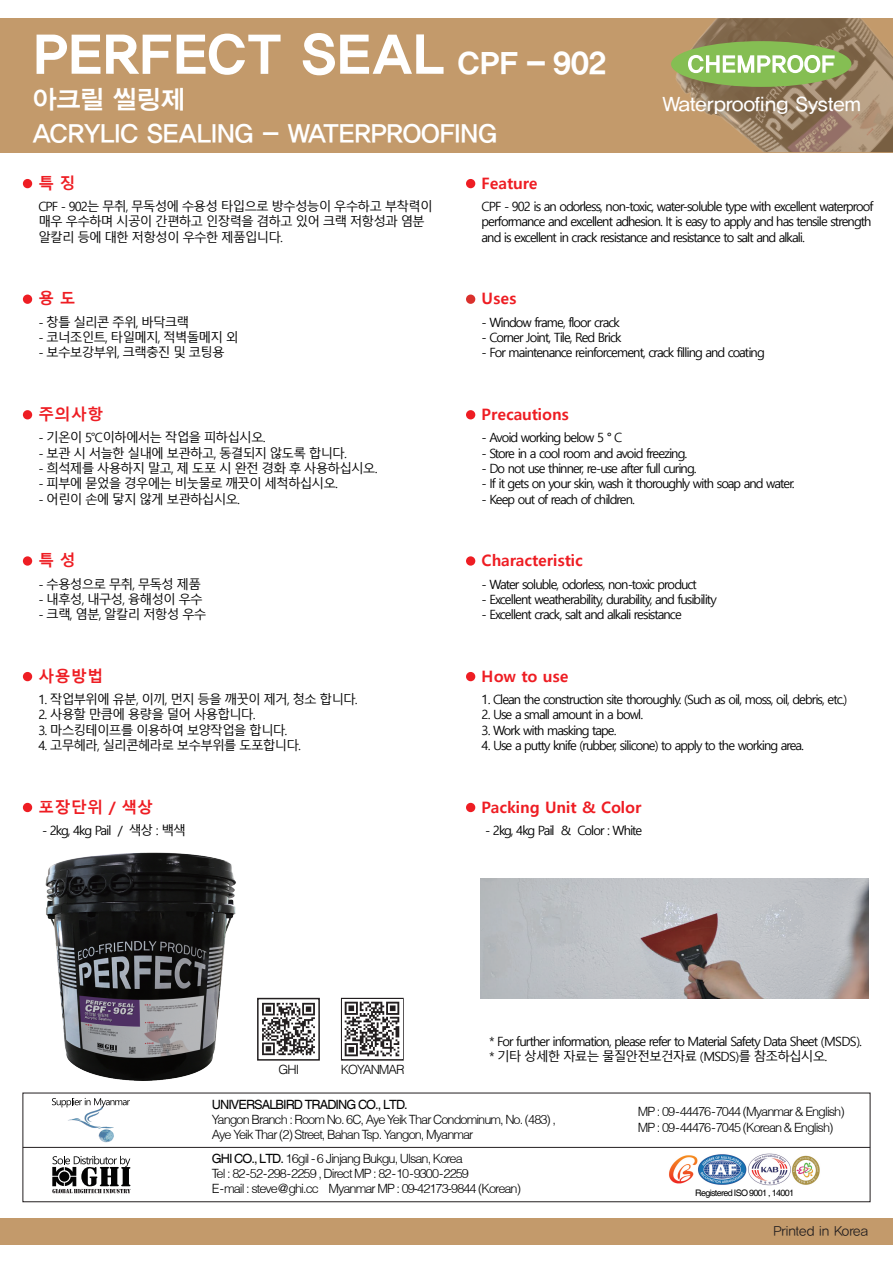
<style>
.page{position:relative;width:893px;height:1263px;background:#fff}
.page>*{position:absolute;margin:0;border:0;box-sizing:border-box;transform-origin:0 0}
.t1{font:53.1px "YDIYGO360";color:#fff}
.t2{font:29.85px "YDIYGO360";color:#fff}
.t3{font:25.8px "YDIYGO340";color:#fff}
.t4{font:25.65px "YDIYGO340";color:#fff}
.t5{font:19.95px "YDIYGO330";color:#fff}
.t6{font:700 15.75px "Malgun Gothic";color:#ee1d23}
.t7{font:13.5px "YDIYGO320";color:#231f20}
.t8{font:12.75px/15.3px "Malgun Gothic";letter-spacing:-.075em;color:#030303}
.t9{font:300 12.75px/15.3px "Helvetica";letter-spacing:-.075em;color:#030303}
.t10{font:12.75px "Helvetica";letter-spacing:-.075em;color:#030303}
.t11{font:9px "Helvetica";letter-spacing:-.075em;color:#030303}
.s1{font-weight:400}
</style>
<div class="page">
<img style="left:480px;top:878px;width:388px;height:120px">
<div style="left:0;top:18px;width:893px;height:134px;background:#c39a6b"></div>
<img style="left:671px;top:18px;width:222px;height:134px">
<div style="left:23px;top:179px;width:9px;height:9px;background:#ee1d23;border-radius:50%"></div>
<div style="left:23px;top:295px;width:9px;height:9px;background:#ee1d23;border-radius:50%"></div>
<div style="left:23px;top:410px;width:9px;height:9px;background:#ee1d23;border-radius:50%"></div>
<div style="left:23px;top:672px;width:9px;height:9px;background:#ee1d23;border-radius:50%"></div>
<div style="left:23px;top:803px;width:9px;height:9px;background:#ee1d23;border-radius:50%"></div>
<div style="left:466px;top:179px;width:9px;height:9px;background:#ee1d23;border-radius:50%"></div>
<div style="left:466px;top:295px;width:9px;height:9px;background:#da302c;border-radius:50%"></div>
<div style="left:466px;top:410px;width:9px;height:9px;background:#ee1d23;border-radius:50%"></div>
<div style="left:466px;top:672px;width:9px;height:9px;background:#ee1d23;border-radius:50%"></div>
<div style="left:466px;top:803px;width:9px;height:9px;background:#ee1d23;border-radius:50%"></div>
<div style="left:671px;top:41px;width:180px;height:46px;background:#85be53;border-radius:50%"></div>
<svg style="left:688px;top:55px;width:147px;height:18px"></svg>
<div style="left:22px;top:1092px;width:848px;height:110px;border:1px solid #231f20"></div>
<img style="left:66px;top:1107px;width:48px;height:35px">
<svg style="left:52px;top:1098px;width:78px;height:9px"></svg>
<svg style="left:52px;top:1156px;width:79px;height:37px"></svg>
<hr style="left:23px;top:1147px;width:847px;height:1px;background:#231f20">
<img style="left:669px;top:1153px;width:151px;height:33px">
<img style="left:274px;top:1002px;width:41px;height:54px">
<div style="left:257px;top:998px;width:63px;height:62px;border:2px solid #231f20"></div>
<div style="left:341px;top:998px;width:63px;height:62px;border:2px solid #231f20"></div>
<img style="left:343px;top:999px;width:59px;height:60px">
<div style="left:0;top:1219px;width:893px;height:26px;background:#c39a6b"></div>
<img style="left:45px;top:852px;width:229px;height:229px">
<div style="left:23px;top:556px;width:9px;height:10px;background:#ee1d23;border-radius:50%"></div>
<div style="left:466px;top:556px;width:9px;height:10px;background:#ee1d23;border-radius:50%"></div>
<h1 class="t1" style="left:33px;top:23px;width:414px">PERFECT SEAL</h1>
<h3 class="t3" style="left:33px;top:84px;width:153px">아크릴 씰링제</h3>
<h3 class="t4" style="left:33px;top:118px;width:465px">ACRYLIC SEALING - WATERPROOFING</h3>
<h2 class="t2" style="left:458px;top:46px;width:150px">CPF - 902</h2>
<p class="t6" style="left:38px;top:174px;width:39px">특 징</p>
<p class="t6" style="left:482px;top:174px;width:57px">Feature</p>
<h3 class="t5" style="left:663px;top:93px;width:200px">Waterproofing System</h3>
<p class="t8" style="left:38px;top:199px;width:396px">CPF - 902는 무취, 무독성에 수용성 타입으로 방수성능이 우수하고 부착력이 매우 우수하며 시공이 간편하고 인장력을 겸하고 있어 크랙 저항성과 염분 알칼리 등에 대한 저항성이 우수한 제품입니다.</p>
<p class="t8" style="left:482px;top:199px;width:393px">CPF - 902 is an odorless, non-toxic, water-soluble type with excellent waterproof performance and excellent adhesion. It is easy to apply and has tensile strength and is excellent in crack resistance and resistance to salt and alkali.</p>
<p class="t6" style="left:38px;top:289px;width:39px">용 도</p>
<p class="t6" style="left:482px;top:289px;width:36px">Uses</p>
<p class="t8" style="left:38px;top:315px;width:152px">- 창틀 실리콘 주위, 바닥크랙</p>
<p class="t8" style="left:38px;top:330px;width:201px">- 코너조인트, 타일메지, 적벽돌메지 외</p>
<p class="t8" style="left:38px;top:345px;width:188px">- 보수보강부위, 크랙충진 및 코팅용</p>
<p class="t8" style="left:482px;top:315px;width:140px">- Window frame, floor crack</p>
<p class="t8" style="left:482px;top:330px;width:141px">- Corner Joint, Tile, Red Brick</p>
<p class="t8" style="left:482px;top:345px;width:285px">- For maintenance reinforcement, crack filling and coating</p>
<p class="t6" style="left:38px;top:405px;width:66px">주의사항</p>
<p class="t6" style="left:482px;top:405px;width:89px">Precautions</p>
<p class="t8" style="left:38px;top:430px;width:229px">- 기온이 5℃이하에서는 작업을 피하십시오.</p>
<p class="t8" style="left:38px;top:446px;width:310px">- 보관 시 서늘한 실내에 보관하고, 동결되지 않도록 합니다.</p>
<p class="t8" style="left:38px;top:461px;width:341px">- 희석제를 사용하지 말고, 제 도포 시 완전 경화 후 사용하십시오.</p>
<p class="t8" style="left:38px;top:476px;width:301px">- 피부에 묻었을 경우에는 비눗물로 깨끗이 세척하십시오.</p>
<p class="t8" style="left:38px;top:491px;width:203px">- 어린이 손에 닿지 않게 보관하십시오.</p>
<p class="t8" style="left:482px;top:430px;width:142px">- Avoid working below 5 ° C</p>
<p class="t8" style="left:482px;top:446px;width:207px">- Store in a cool room and avoid freezing.</p>
<p class="t8" style="left:482px;top:461px;width:216px">- Do not use thinner, re-use after full curing.</p>
<p class="t8" style="left:482px;top:476px;width:315px">- If it gets on your skin, wash it thoroughly with soap and water.</p>
<p class="t8" style="left:482px;top:491px;width:155px">- Keep out of reach of children.</p>
<p class="t6" style="left:38px;top:551px;width:39px">특 성</p>
<p class="t6" style="left:482px;top:551px;width:103px">Characteristic</p>
<p class="t8" style="left:38px;top:576px;width:164px">- 수용성으로 무취, 무독성 제품</p>
<p class="t8" style="left:38px;top:592px;width:166px">- 내후성, 내구성, 융해성이 우수</p>
<p class="t8" style="left:38px;top:607px;width:170px">- 크랙, 염분, 알칼리 저항성 우수</p>
<p class="t8" style="left:482px;top:576px;width:217px">- Water soluble, odorless, non-toxic product</p>
<p class="t8" style="left:482px;top:592px;width:237px">- Excellent weatherability, durability, and fusibility</p>
<p class="t8" style="left:482px;top:607px;width:202px">- Excellent crack, salt and alkali resistance</p>
<p class="t6" style="left:38px;top:667px;width:66px">사용방법</p>
<p class="t6" style="left:482px;top:667px;width:88px">How to use</p>
<p class="t8" style="left:38px;top:692px;width:321px">1. 작업부위에 유분, 이끼, 먼지 등을 깨꿋이 제거, 청소 합니다.</p>
<p class="t8" style="left:38px;top:707px;width:219px">2. 사용할 만큼에 용량을 덜어 사용합니다.</p>
<p class="t8" style="left:38px;top:723px;width:250px">3. 마스킹테이프를 이용하여 보양작업을 합니다.</p>
<p class="t8" style="left:38px;top:738px;width:264px">4. 고무헤라, 실리콘헤라로 보수부위를 도포합니다.</p>
<p class="t8" style="left:482px;top:692px;width:367px">1. Clean the construction site thoroughly. (Such as oil, moss, oil, debris, etc.)</p>
<p class="t8" style="left:482px;top:707px;width:163px">2. Use a small amount in a bowl.</p>
<p class="t8" style="left:482px;top:723px;width:136px">3. Work with masking tape.</p>
<p class="t8" style="left:482px;top:738px;width:324px">4. Use a putty knife (rubber, silicone) to apply to the working area.</p>
<p class="t6" style="left:38px;top:798px;width:116px">포장단위 / 색상</p>
<p class="t6" style="left:482px;top:798px;width:161px">Packing Unit &amp; Color</p>
<p class="t8" style="left:42px;top:823px;width:145px">- 2kg, 4kg Pail / 색상 : 백색</p>
<p class="t8" style="left:485px;top:823px;width:159px">- 2kg, 4kg Pail &amp; Color : White</p>
<p class="t9" style="left:279px;top:1062px;width:22px">GHI</p>
<p class="t9" style="left:341px;top:1062px;width:65px">KOYANMAR</p>
<p class="t8" style="left:489px;top:1034px;width:374px">* For further information, please refer to Material Safety Data Sheet (MSDS). * 기타 상세한 자료는 물질안전보건자료 (MSDS)를 참조하십시오.</p>
<p class="t10" style="left:212px;top:1097px;width:197px">UNIVERSALBIRD TRADING CO., LTD.</p>
<p class="t9" style="left:212px;top:1112px;width:346px">Yangon Branch : Room No. 6C, Aye Yeik Thar Condominum, No. (483) ,<br>Aye Yeik Thar (2) Street, Bahan Tsp. Yangon, Myanmar</p>
<p class="t9" style="left:638px;top:1104px;width:208px">MP : 09-44476-7044 (Myanmar &amp; English)<br>MP : 09-44476-7045 (Korean &amp; English)</p>
<p class="t9" style="left:212px;top:1150px;width:311px"><span class="s1">GHI CO., LTD.</span> 16gil - 6 Jinjang Bukgu, Ulsan, Korea<br>Tel : 82-52-298-2259 , Direct MP : 82-10-9300-2259<br>E-mail : steve@ghi.cc Myanmar MP : 09-42173-9844 (Korean)</p>
<p class="t11" style="left:695px;top:1188px;width:101px">Registered ISO 9001 , 14001</p>
<p class="t7" style="left:773px;top:1224px;width:96px">Printed in Korea</p>
</div>
